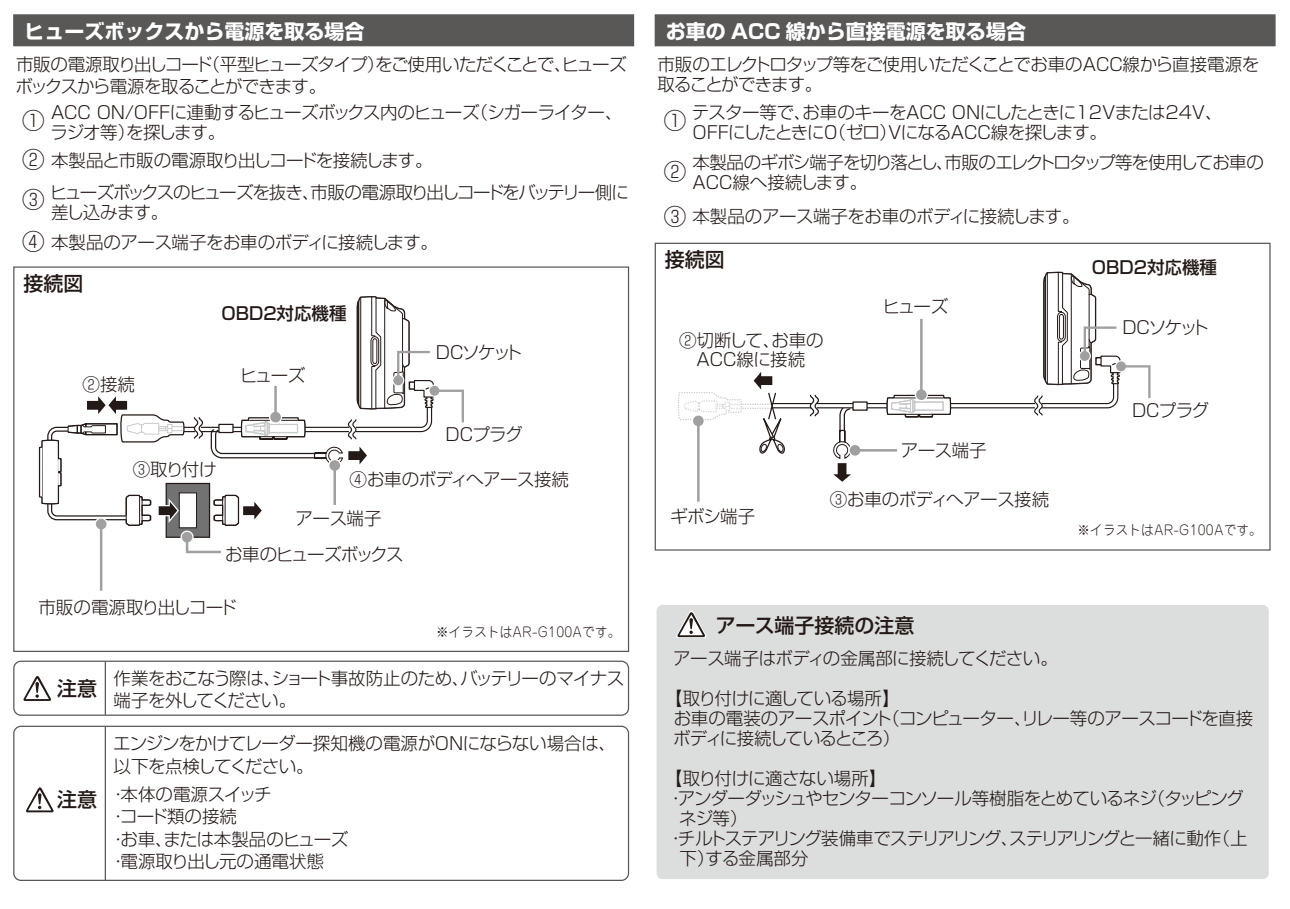
<style>
.page{position:relative;width:1290px;height:909px;background:#fff}
.page>*{position:absolute;margin:0;border:0;box-sizing:border-box;transform-origin:0 0}
.t1{font:300 22.5px/39.5px "Shin Go Pr 5";color:#231916;text-align:justify}
.t2{font:700 20px "Shin Go Pr 5";color:#fff}
.t3{font:500 20px "Shin Go Pr 5";color:#231916}
.t4{font:300 17.5px/20px "Shin Go Pr 5";letter-spacing:-.04em;color:#231916}
.t5{font:300 17.5px/22.5px "Shin Go Pr 5";letter-spacing:-.065em;color:#231916}
.t6{font:300 17.5px/32.5px "Shin Go Pr 5";letter-spacing:-.07em;color:#231916}
.t7{font:300 17.5px/22.5px "Shin Go Pr 5";letter-spacing:-.02em;color:#231916}
.t8{font:300 17.5px "Shin Go Pr 5";letter-spacing:-.075em;color:#231916}
.t9{font:300 17.5px/18.5px "Shin Go Pr 5";color:#231916}
.t10{font:500 17.5px "Shin Go Pr 5";color:#231916}
.t11{font:300 13.25px "Jun 101 Pro";letter-spacing:.02em;color:#231916;scale:.94 1}
</style>
<div class="page">
<div style="left:13px;top:14px;width:621px;height:32px;background:#595857;border:1px solid #595857"></div>
<div style="left:13px;top:660px;width:616px;height:55px;border:1px solid #595857;border-radius:7px"></div>
<div style="left:166px;top:482px;width:44px;height:55px;background:#727272;border:1px solid #231916"></div>
<svg style="left:179px;top:526px;width:18px;height:2px"></svg>
<div style="left:180px;top:530px;width:14px;height:13px;border:3px solid #fff;border-radius:50%"></div>
<div style="left:182px;top:531px;width:10px;height:11px;background:#a0a0a1;border-radius:50%"></div>
<svg style="left:185px;top:534px;width:36px;height:20px"></svg>
<div style="left:99px;top:524px;width:5px;height:66px;background:#d6d6d6"></div>
<div style="left:95px;top:517px;width:13px;height:13px;border:3px solid #fff;border-radius:50%"></div>
<div style="left:96px;top:518px;width:10px;height:11px;background:#a0a0a1;border-radius:50%"></div>
<hr style="left:100px;top:524px;width:2px;height:66px;background:#a0a0a1">
<svg style="left:23px;top:676px;width:29px;height:25px"></svg>
<div style="left:13px;top:725px;width:616px;height:155px;border:1px solid #595857;border-radius:7px"></div>
<svg style="left:26px;top:787px;width:28px;height:25px"></svg>
<div style="left:654px;top:14px;width:621px;height:32px;background:#595857;border:1px solid #595857"></div>
<div style="left:655px;top:603px;width:615px;height:276px;background:#dcdddd;border-radius:7px"></div>
<div style="left:654px;top:602px;width:617px;height:279px;border:2px solid #fff;border-radius:7px"></div>
<svg style="left:676px;top:610px;width:30px;height:27px"></svg>
<svg style="left:743px;top:403px;width:7px;height:6px"></svg>
<svg style="left:678px;top:392px;width:65px;height:28px"></svg>
<div style="left:696px;top:420px;width:5px;height:81px;background:#c5c5c5"></div>
<div style="left:692px;top:414px;width:13px;height:13px;border:2px solid #fff;border-radius:50%"></div>
<div style="left:693px;top:415px;width:10px;height:11px;background:#a0a0a1;border-radius:50%"></div>
<hr style="left:697px;top:420px;width:2px;height:81px;background:#a0a0a1">
<hr style="left:105px;top:661px;width:1px;height:53px;background:#595857">
<hr style="left:105px;top:726px;width:1px;height:153px;background:#595857">
<svg style="left:38px;top:296px;width:426px;height:230px"></svg>
<svg style="left:750px;top:271px;width:401px;height:211px"></svg>
<p class="t2" style="left:24px;top:15px;width:341px">ヒューズボックスから電源を取る場合</p>
<p class="t5" style="left:16px;top:51px;width:612px">市販の電源取り出しコード（平型ヒューズタイプ）をご使用いただくことで、ヒューズボックスから電源を取ることができます。</p>
<p class="t4" style="left:51px;top:101px;width:573px">ACC ON/OFFに連動するヒューズボックス内のヒューズ（シガーライター、ラジオ等）を探します。</p>
<p class="t6" style="left:50px;top:142px;width:580px">本製品と市販の電源取り出しコードを接続します。<br>ヒューズボックスのヒューズを抜き、市販の電源取り出しコードをバッテリー側に</p>
<p class="t4" style="left:51px;top:196px;width:388px;line-height:30px">差し込みます。<br>本製品のアース端子をお車のボディに接続します。</p>
<p class="t1" style="left:22px;top:98px;width:24px">①<br>②<br>③</p>
<p class="t1" style="left:22px;top:220px;width:24px">④</p>
<p class="t3" style="left:23px;top:266px;width:61px">接続図</p>
<p class="t4" style="left:83px;top:372px;width:54px">②接続</p>
<p class="t10" style="left:221px;top:299px;width:127px">OBD2対応機種</p>
<p class="t4" style="left:240px;top:363px;width:67px">ヒューズ</p>
<p class="t4" style="left:436px;top:340px;width:88px">DCソケット</p>
<p class="t4" style="left:445px;top:423px;width:79px">DCプラグ</p>
<p class="t4" style="left:133px;top:457px;width:85px">③取り付け</p>
<p class="t4" style="left:349px;top:467px;width:221px">④お車のボディへアース接続</p>
<p class="t4" style="left:295px;top:506px;width:88px">アース端子</p>
<p class="t6" style="left:225px;top:536px;width:180px">お車のヒューズボックス</p>
<p class="t4" style="left:38px;top:595px;width:200px">市販の電源取り出しコード</p>
<p class="t11" style="left:436px;top:621px;width:197px">※イラストはAR-G100Aです。</p>
<p class="t3" style="left:57px;top:671px;width:41px">注意</p>
<p class="t3" style="left:57px;top:782px;width:41px">注意</p>
<p class="t4" style="left:113px;top:665px;width:512px;line-height:22.5px">作業をおこなう際は、ショート事故防止のため、バッテリーのマイナス端子を外してください。</p>
<p class="t4" style="left:113px;top:730px;width:504px;line-height:22.5px">エンジンをかけてレーダー探知機の電源がONにならない場合は、以下を点検してください。</p>
<p class="t7" style="left:110px;top:780px;width:240px">・本体の電源スイッチ<br>・コード類の接続<br>・お車、または本製品のヒューズ・電源取り出し元の通電状態</p>
<p class="t2" style="left:666px;top:15px;width:361px">お車の ACC 線から直接電源を取る場合</p>
<p class="t4" style="left:657px;top:52px;width:603px">市販のエレクトロタップ等をご使用いただくことでお車のACC線から直接電源を取ることができます。</p>
<p class="t4" style="left:692px;top:101px;width:532px">テスター等で、お車のキーをACC ONにしたときに12Vまたは24V、<br>OFFにしたときに0（ゼロ）VになるACC線を探します。</p>
<p class="t4" style="left:692px;top:151px;width:573px">本製品のギボシ端子を切り落とし、市販のエレクトロタップ等を使用してお車の<br>ACC線へ接続します。</p>
<p class="t4" style="left:692px;top:205px;width:388px">本製品のアース端子をお車のボディに接続します。</p>
<p class="t1" style="left:663px;top:98px;width:24px">①</p>
<p class="t1" style="left:663px;top:147px;width:24px;line-height:45px">②<br>③</p>
<p class="t3" style="left:665px;top:243px;width:61px">接続図</p>
<p class="t9" style="left:679px;top:329px;width:146px">②切断して、お車の　ACC線に接続</p>
<p class="t4" style="left:882px;top:294px;width:67px">ヒューズ</p>
<p class="t4" style="left:900px;top:438px;width:88px">アース端子</p>
<p class="t4" style="left:670px;top:504px;width:86px">ギボシ端子</p>
<p class="t4" style="left:829px;top:487px;width:221px">③お車のボディへアース接続</p>
<p class="t10" style="left:1092px;top:253px;width:127px">OBD2対応機種</p>
<p class="t4" style="left:1122px;top:316px;width:88px">DCソケット</p>
<p class="t4" style="left:1132px;top:398px;width:79px">DCプラグ</p>
<p class="t11" style="left:1077px;top:519px;width:197px">※イラストはAR-G100Aです。</p>
<p class="t3" style="left:716px;top:609px;width:200px">アース端子接続の注意</p>
<p class="t4" style="left:673px;top:646px;width:386px">アース端子はボディの金属部に接続してください。</p>
<p class="t4" style="left:673px;top:686px;width:581px;text-indent:-8px">【取り付けに適している場所】<br>お車の電装のアースポイント（コンピューター、リレー等のアースコードを直接ボディに接続しているところ）</p>
<p class="t4" style="left:665px;top:766px;width:223px">【取り付けに適さない場所】</p>
<p class="t5" style="left:667px;top:785px;width:578px">・アンダーダッシュやセンターコンソール等樹脂をとめているネジ（タッピング</p>
<p class="t4" style="left:679px;top:806px;width:70px">ネジ等）</p>
<p class="t8" style="left:667px;top:823px;width:582px">・チルトステアリング装備車でステリアリング、ステリアリングと一緒に動作（上</p>
<p class="t4" style="left:679px;top:846px;width:130px">下）する金属部分</p>
</div>
